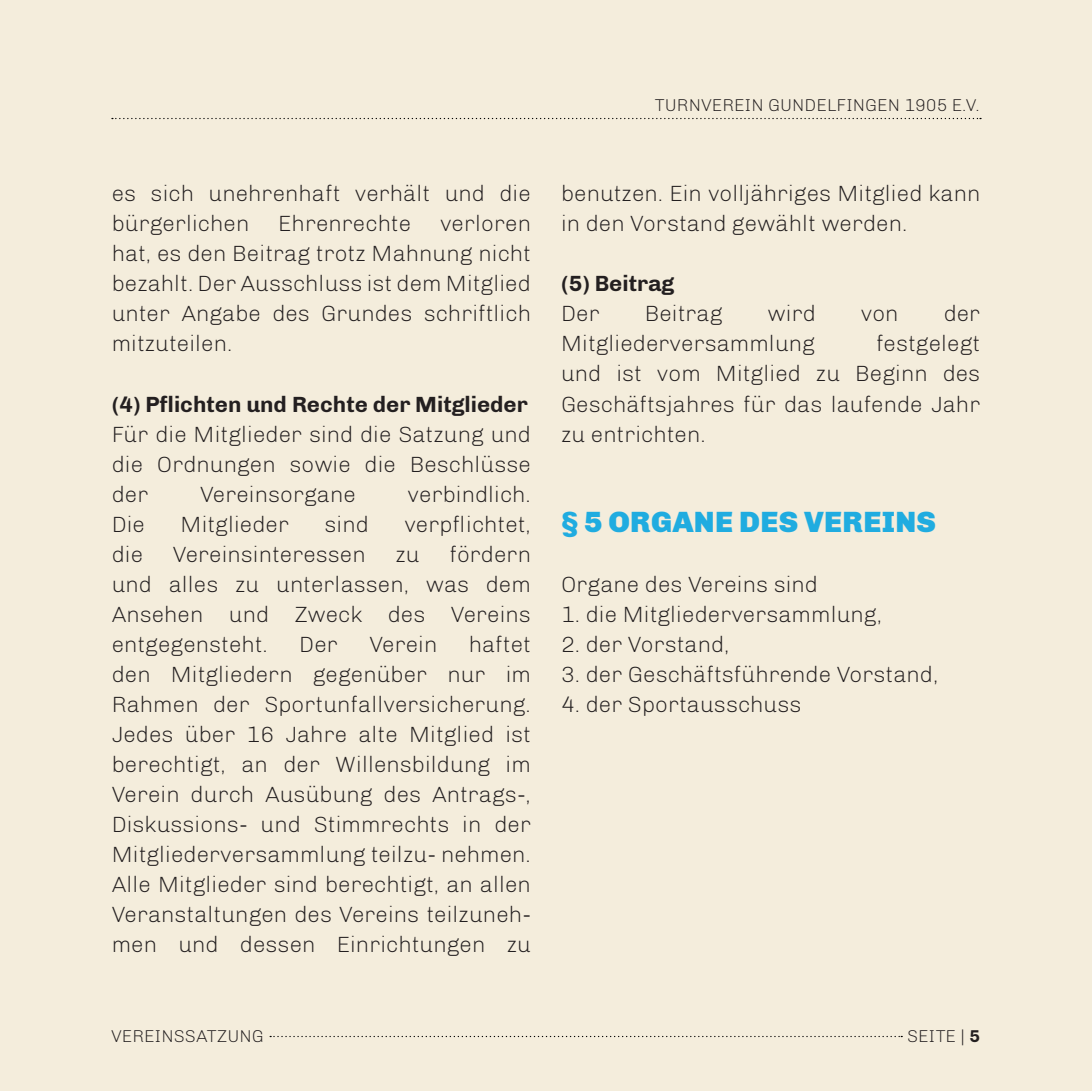
<style>
.page{position:relative;width:1092px;height:1092px;background:#fff}
.page>*{position:absolute;margin:0;border:0;box-sizing:border-box;transform-origin:0 0}
.Überschrift{font:900 30px "Chivo";letter-spacing:.01em;color:#20ace0}
.Absatz{font:300 22.5px/30px "Chivo";color:#231f20;text-align:justify}
.Absatz-2{font:700 22.5px "Chivo";color:#231f20}
.t1{font:300 17.5px "Chivo";letter-spacing:.01em;color:#231f20}
.s1{font-weight:700}
</style>
<div class="page">
<div style="left:0;top:0;width:1091px;height:1091px;background:#f4eddc"></div>
<svg style="left:270px;top:1035px;width:632px;height:2px"></svg>
<svg style="left:112px;top:118px;width:868px;height:1px"></svg>
<p class="Absatz" style="left:112px;top:179px;width:421px">es sich unehrenhaft verhält und die bürgerlichen</p>
<p class="Absatz" style="left:112px;top:209px;width:421px;text-indent:328px">verloren hat, es den Beitrag trotz Mahnung nicht bezahlt. Der Ausschluss ist dem Mitglied unter Angabe des Grundes schriftlich mitzuteilen.</p>
<p class="Absatz" style="left:278px;top:209px;width:134px">Ehrenrechte</p>
<p class="Absatz-2" style="left:112px;top:390px;width:417px">(4) Pflichten und Rechte der Mitglieder</p>
<p class="Absatz" style="left:112px;top:419px;width:421px">Für die Mitglieder sind die Satzung und die Ordnungen sowie die Beschlüsse der</p>
<p class="Absatz" style="left:200px;top:479px;width:157px">Vereinsorgane</p>
<p class="Absatz" style="left:408px;top:479px;width:125px">verbindlich.</p>
<p class="Absatz" style="left:112px;top:509px;width:35px">Die</p>
<p class="Absatz" style="left:181px;top:509px;width:110px">Mitglieder</p>
<p class="Absatz" style="left:325px;top:509px;width:46px">sind</p>
<p class="Absatz" style="left:404px;top:509px;width:128px">verpflichtet,</p>
<p class="Absatz" style="left:112px;top:539px;width:33px">die</p>
<p class="Absatz" style="left:173px;top:539px;width:194px">Vereinsinteressen</p>
<p class="Absatz" style="left:396px;top:539px;width:26px">zu</p>
<p class="Absatz" style="left:112px;top:539px;width:421px;text-indent:338px">fördern und alles zu unterlassen, was dem Ansehen und Zweck des Vereins entgegensteht.</p>
<p class="Absatz" style="left:112px;top:629px;width:421px;text-indent:357px">haftet den Mitgliedern gegenüber nur im Rahmen der Sportunfallversicherung.<br>Jedes über 16 Jahre alte Mitglied ist berechtigt, an der Willensbildung im Verein durch Ausübung des Antrags-, Diskussions- und Stimmrechts in der Mitgliederversammlung teilzu- nehmen.<br>Alle Mitglieder sind berechtigt, an allen Veranstaltungen des Vereins teilzuneh&shy;men und dessen Einrichtungen zu</p>
<p class="Absatz" style="left:299px;top:629px;width:40px">Der</p>
<p class="Absatz" style="left:369px;top:629px;width:70px">Verein</p>
<p class="t1" style="left:654px;top:95px;width:326px">TURNVEREIN GUNDELFINGEN 1905 E.V.</p>
<p class="Absatz" style="left:561px;top:179px;width:421px">benutzen. Ein volljähriges Mitglied kann in den Vorstand gewählt werden.</p>
<p class="Absatz-2" style="left:561px;top:270px;width:114px">(5) Beitrag</p>
<p class="Absatz" style="left:561px;top:299px;width:40px">Der</p>
<p class="Absatz" style="left:645px;top:299px;width:79px">Beitrag</p>
<p class="Absatz" style="left:767px;top:299px;width:50px">wird</p>
<p class="Absatz" style="left:861px;top:299px;width:39px">von</p>
<p class="Absatz" style="left:943px;top:299px;width:38px">der</p>
<p class="Absatz" style="left:561px;top:329px;width:255px">Mitgliederversammlung</p>
<p class="Absatz" style="left:561px;top:329px;width:421px;text-indent:315px">festgelegt und ist vom Mitglied zu Beginn des Geschäftsjahres für das laufende Jahr zu entrichten.</p>
<p class="Überschrift" style="left:561px;top:503px;width:376px">§ 5 ORGANE DES VEREINS</p>
<p class="Absatz" style="left:561px;top:569px;width:258px">Organe des Vereins sind</p>
<p class="Absatz" style="left:561px;top:599px;width:322px">1. die Mitgliederversammlung,</p>
<p class="Absatz" style="left:561px;top:629px;width:170px">2. der Vorstand,</p>
<p class="Absatz" style="left:561px;top:659px;width:379px">3. der Geschäftsführende Vorstand,</p>
<p class="Absatz" style="left:561px;top:689px;width:242px">4. der Sportausschuss</p>
<p class="t1" style="left:111px;top:1025px;width:154px">VEREINSSATZUNG</p>
<p class="t1" style="left:907px;top:1025px;width:74px">SEITE | <span class="s1">5</span></p>
</div>
